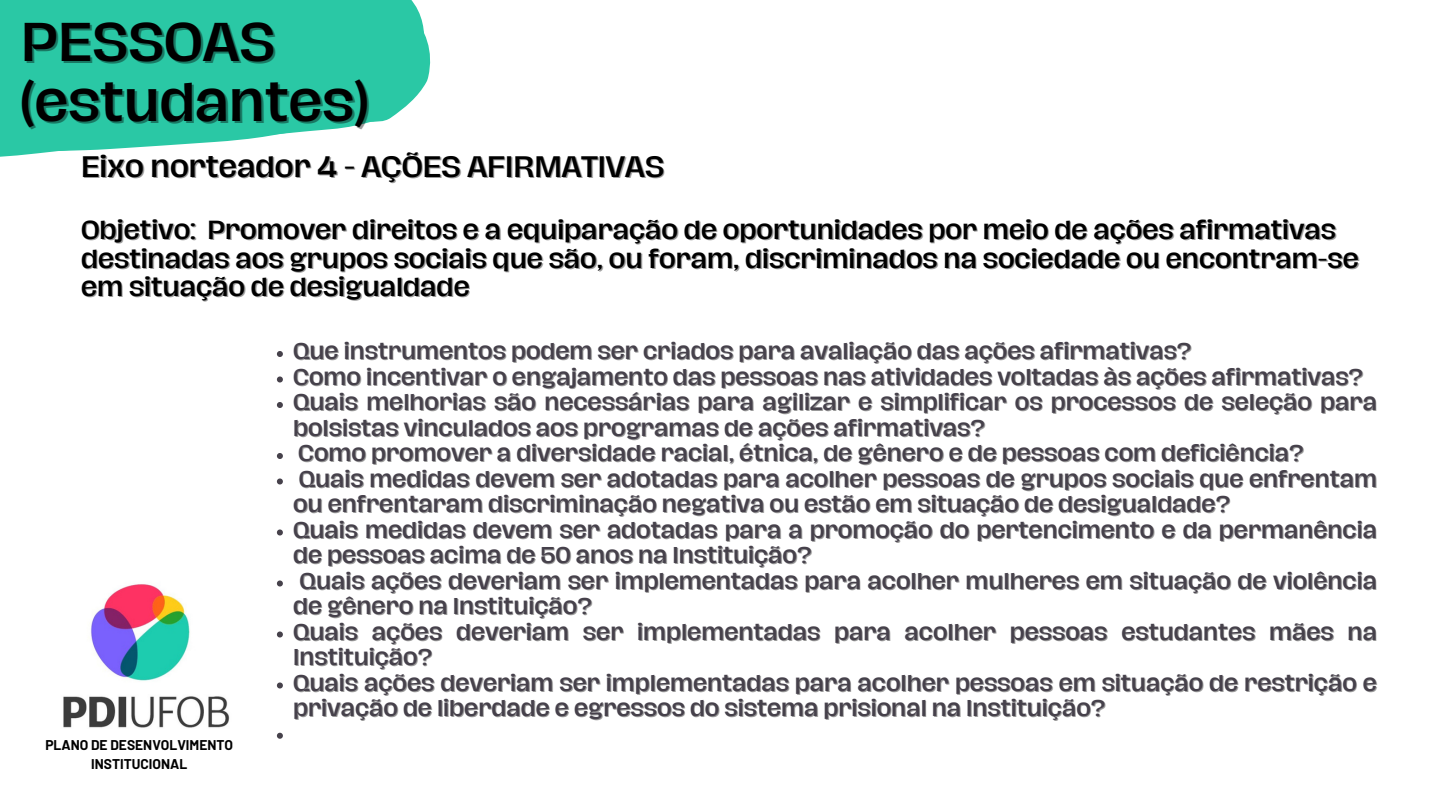
<style>
.page{position:relative;width:1440px;height:810px;background:#fff}
.page>*{position:absolute;margin:0;border:0;box-sizing:border-box;transform-origin:0 0}
.t1{font:500 50px "Hagrid";color:#000}
.t2{font:500 27.2px "Hagrid";color:#000}
.t3{font:500 24px/28.5px "Hagrid";color:#000}
.t4{font:500 21px "Hagrid";color:#46414b}
.t5{font:700 13.8px/19.2px "Barlow";color:#000;text-align:center}
</style>
<div class="page">
<svg style="left:0;top:0;width:431px;height:157px;background:#46cfb0"></svg>
<img style="left:63px;top:584px;width:167px;height:144px">
<svg style="left:277px;top:351px;width:6px;height:6px"></svg>
<svg style="left:277px;top:376px;width:6px;height:6px"></svg>
<svg style="left:277px;top:402px;width:6px;height:6px"></svg>
<svg style="left:277px;top:453px;width:6px;height:6px"></svg>
<svg style="left:277px;top:478px;width:6px;height:6px"></svg>
<svg style="left:277px;top:530px;width:6px;height:6px"></svg>
<svg style="left:277px;top:580px;width:6px;height:6px"></svg>
<svg style="left:277px;top:632px;width:6px;height:6px"></svg>
<svg style="left:277px;top:682px;width:6px;height:6px"></svg>
<svg style="left:277px;top:733px;width:6px;height:6px"></svg>
<p class="t1" style="left:21px;top:18px;width:256px">PESSOAS</p>
<h1 class="t1" style="left:21px;top:78px;width:348px">(estudantes)</h1>
<p class="t2" style="left:81px;top:154px;width:585px">Eixo norteador 4 - AÇÕES AFIRMATIVAS</p>
<p class="t3" style="left:81px;top:216px;width:1279px">Objetivo: Promover direitos e a equiparação de oportunidades por meio de ações afirmativas destinadas aos grupos sociais que são, ou foram, discriminados na sociedade ou encontram-se em situação de desigualdade</p>
<h3 class="t5" style="left:45px;top:734px;width:189px">PLANO DE DESENVOLVIMENTO<br>INSTITUCIONAL</h3>
<p class="t4" style="left:293px;top:341px;width:900px">Que instrumentos podem ser criados para avaliação das ações afirmativas?</p>
<p class="t4" style="left:293px;top:367px;width:1072px">Como incentivar o engajamento das pessoas nas atividades voltadas às ações afirmativas?</p>
<p class="t4" style="left:293px;top:392px;width:1085px">Quais melhorias são necessárias para agilizar e simplificar os processos de seleção para</p>
<p class="t4" style="left:293px;top:418px;width:694px">bolsistas vinculados aos programas de ações afirmativas?</p>
<p class="t4" style="left:298px;top:443px;width:1007px">Como promover a diversidade racial, étnica, de gênero e de pessoas com deficiência?</p>
<p class="t4" style="left:299px;top:469px;width:1080px">Quais medidas devem ser adotadas para acolher pessoas de grupos sociais que enfrentam</p>
<p class="t4" style="left:293px;top:494px;width:939px">ou enfrentaram discriminação negativa ou estão em situação de desigualdade?</p>
<p class="t4" style="left:293px;top:520px;width:1085px">Quais medidas devem ser adotadas para a promoção do pertencimento e da permanência</p>
<p class="t4" style="left:293px;top:545px;width:520px">de pessoas acima de 50 anos na Instituição?</p>
<p class="t4" style="left:300px;top:571px;width:1079px">Quais ações deveriam ser implementadas para acolher mulheres em situação de violência</p>
<p class="t4" style="left:293px;top:596px;width:300px">de gênero na Instituição?</p>
<p class="t4" style="left:293px;top:622px;width:1085px">Quais ações deveriam ser implementadas para acolher pessoas estudantes mães na</p>
<p class="t4" style="left:293px;top:647px;width:141px">Instituição?</p>
<p class="t4" style="left:293px;top:673px;width:1085px">Quais ações deveriam ser implementadas para acolher pessoas em situação de restrição e</p>
<p class="t4" style="left:293px;top:698px;width:814px">privação de liberdade e egressos do sistema prisional na Instituição?</p>
</div>
